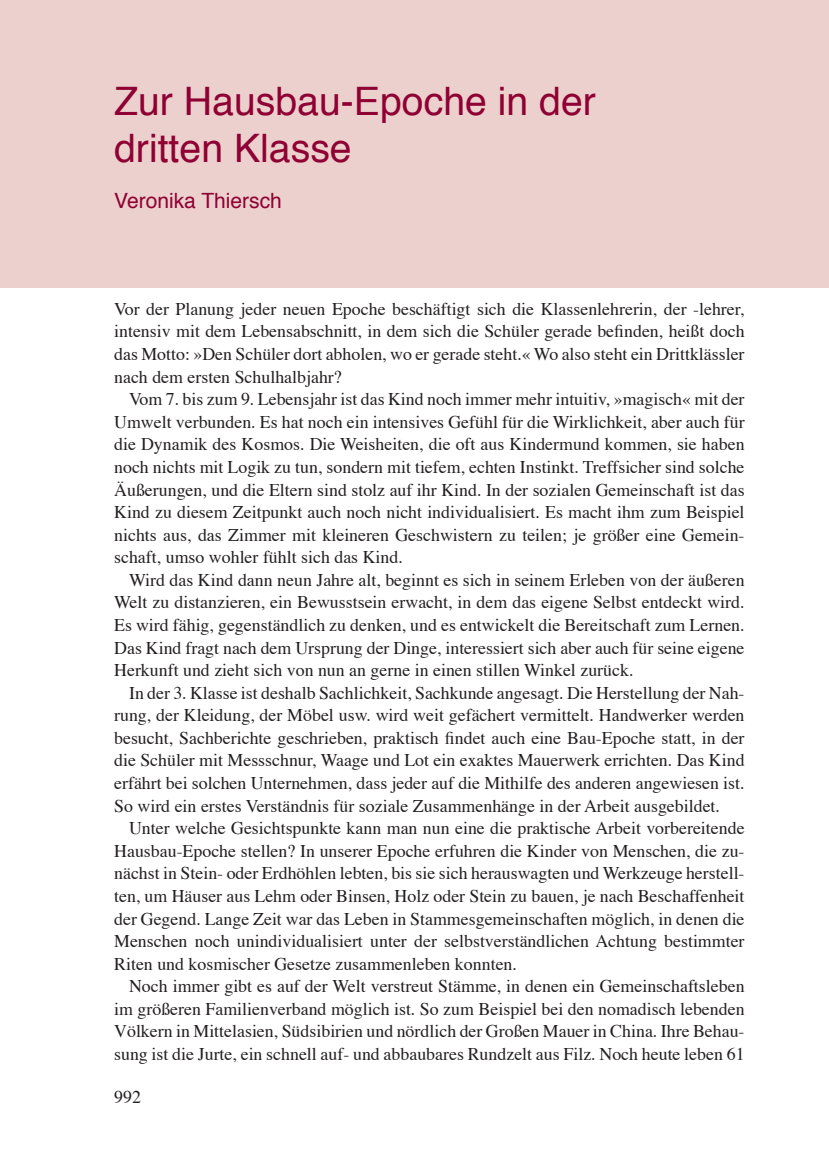
<style>
.page{position:relative;width:829px;height:1176px;background:#fff}
.page>*{position:absolute;margin:0;border:0;box-sizing:border-box;transform-origin:0 0}
.t1{font:39.2px/47.1px "Helvetica";color:#8f0132}
.t2{font:21px "Helvetica";color:#8f0132}
.t3{font:17.85px/22.6px "Times";color:#231f20;text-align:justify}
</style>
<div class="page">
<div style="left:0;top:0;width:828px;height:288px;background:#ebd0ce"></div>
<h1 class="t1" style="left:114px;top:76px;width:483px">Zur Hausbau-Epoche in der dritten Klasse</h1>
<p class="t2" style="left:114px;top:183px;width:169px">Veronika Thiersch</p>
<p class="t3" style="left:114px;top:296px;width:632px">Vor der Planung jeder neuen Epoche beschäftigt sich die Klassenlehrerin, der -lehrer, intensiv mit dem Lebensabschnitt, in dem sich die Schüler gerade befinden, heißt doch das Motto: »Den Schüler dort abholen, wo er gerade steht.« Wo also steht ein Drittklässler nach dem ersten Schulhalbjahr?</p>
<p class="t3" style="left:114px;top:386px;width:632px;text-indent:15px">Vom 7. bis zum 9. Lebensjahr ist das Kind noch immer mehr intuitiv, »magisch« mit der Umwelt verbunden. Es hat noch ein intensives Gefühl für die Wirklichkeit, aber auch für die Dynamik des Kosmos. Die Weisheiten, die oft aus Kindermund kommen, sie haben noch nichts mit Logik zu tun, sondern mit tiefem, echten Instinkt. Treffsicher sind solche Äußerungen, und die Eltern sind stolz auf ihr Kind. In der sozialen Gemeinschaft ist das Kind zu diesem Zeitpunkt auch noch nicht individualisiert. Es macht ihm zum Beispiel nichts aus, das Zimmer mit kleineren Geschwistern zu teilen; je größer eine Gemein&shy;schaft, umso wohler fühlt sich das Kind.</p>
<p class="t3" style="left:114px;top:567px;width:632px;text-indent:15px">Wird das Kind dann neun Jahre alt, beginnt es sich in seinem Erleben von der äußeren Welt zu distanzieren, ein Bewusstsein erwacht, in dem das eigene Selbst entdeckt wird.<br>Es wird fähig, gegenständlich zu denken, und es entwickelt die Bereitschaft zum Lernen.<br>Das Kind fragt nach dem Ursprung der Dinge, interessiert sich aber auch für seine eigene Herkunft und zieht sich von nun an gerne in einen stillen Winkel zurück.</p>
<p class="t3" style="left:114px;top:680px;width:632px;text-indent:15px">In der 3. Klasse ist deshalb Sachlichkeit, Sachkunde angesagt. Die Herstellung der Nah&shy;rung, der Kleidung, der Möbel usw. wird weit gefächert vermittelt. Handwerker werden besucht, Sachberichte geschrieben, praktisch findet auch eine Bau-Epoche statt, in der die Schüler mit Messschnur, Waage und Lot ein exaktes Mauerwerk errichten. Das Kind erfährt bei solchen Unternehmen, dass jeder auf die Mithilfe des anderen angewiesen ist.<br>So wird ein erstes Verständnis für soziale Zusammenhänge in der Arbeit ausgebildet.</p>
<p class="t3" style="left:114px;top:815px;width:632px;text-indent:15px">Unter welche Gesichtspunkte kann man nun eine die praktische Arbeit vorbereitende Hausbau-Epoche stellen? In unserer Epoche erfuhren die Kinder von Menschen, die zu&shy;nächst in Stein- oder Erdhöhlen lebten, bis sie sich herauswagten und Werkzeuge herstell&shy;ten, um Häuser aus Lehm oder Binsen, Holz oder Stein zu bauen, je nach Beschaffenheit der Gegend. Lange Zeit war das Leben in Stammesgemeinschaften möglich, in denen die Menschen noch unindividualisiert unter der selbstverständlichen Achtung bestimmter Riten und kosmischer Gesetze zusammenleben konnten.</p>
<p class="t3" style="left:114px;top:973px;width:632px;text-indent:15px">Noch immer gibt es auf der Welt verstreut Stämme, in denen ein Gemeinschaftsleben im größeren Familienverband möglich ist. So zum Beispiel bei den nomadisch lebenden Völkern in Mittelasien, Südsibirien und nördlich der Großen Mauer in China. Ihre Behau&shy;sung ist die Jurte, ein schnell auf- und abbaubares Rundzelt aus Filz. Noch heute leben 61</p>
<p class="t3" style="left:114px;top:1083px;width:28px">992</p>
</div>
